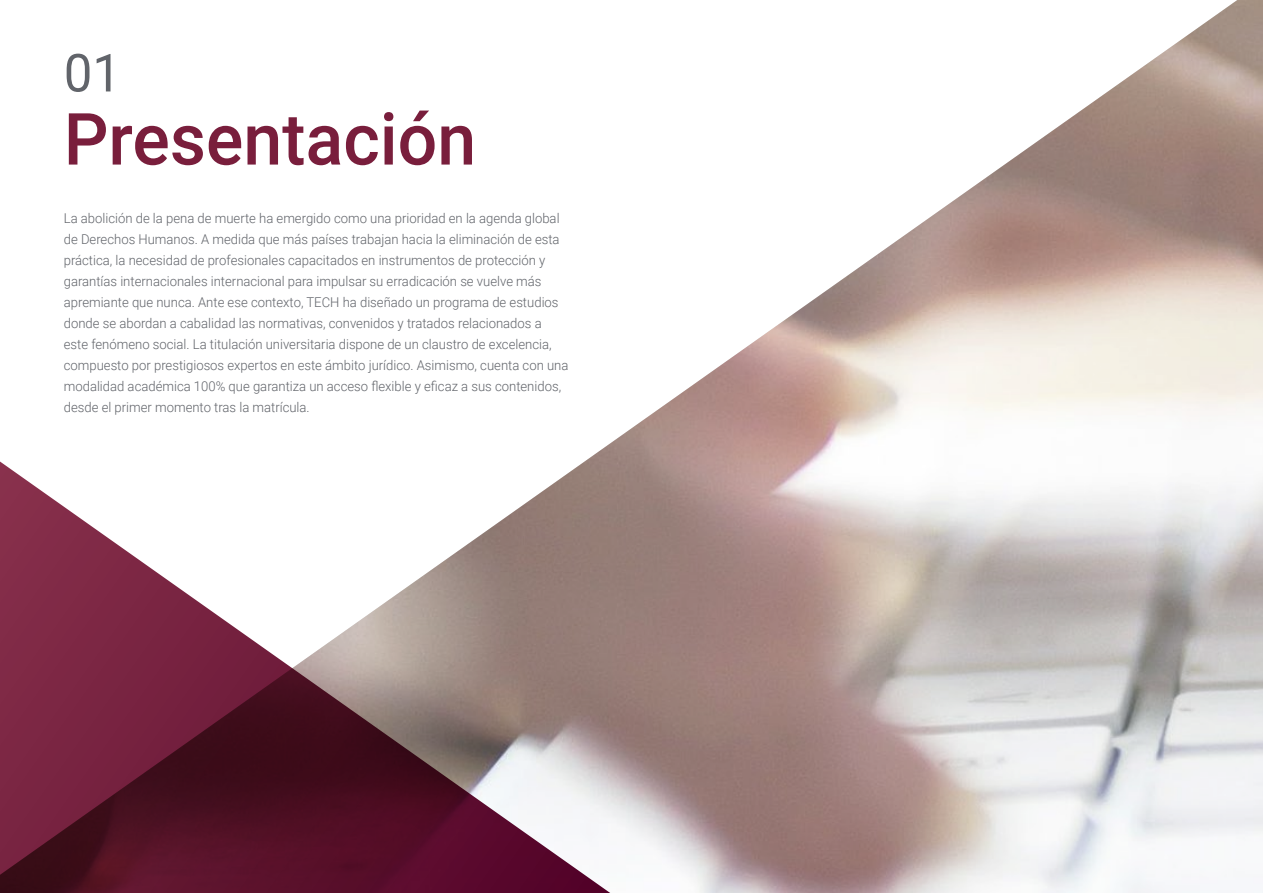
<style>
.page{position:relative;width:1263px;height:893px;background:#fff}
.page>*{position:absolute;margin:0;border:0;box-sizing:border-box;transform-origin:0 0}
.t1{font:500 72px "Roboto";color:#791e3c}
.t2{font:52.5px "Roboto";color:#61646a}
.t3{font:300 13.5px/21px "Roboto";color:#61646a}
</style>
<div class="page">
<img style="left:606px;top:0;width:657px;height:893px">
<svg style="left:0;top:446px;width:640px;height:447px"></svg>
<h2 class="t2" style="left:64px;top:36px;width:59px">01</h2>
<h1 class="t1" style="left:64px;top:89px;width:414px">Presentación</h1>
<p class="t3" style="left:64px;top:207px;width:506px">La abolición de la pena de muerte ha emergido como una prioridad en la agenda global de Derechos Humanos. A medida que más países trabajan hacia la eliminación de esta práctica, la necesidad de profesionales capacitados en instrumentos de protección y garantías internacionales internacional para impulsar su erradicación se vuelve más apremiante que nunca. Ante ese contexto, TECH ha diseñado un programa de estudios donde se abordan a cabalidad las normativas, convenidos y tratados relacionados a este fenómeno social. La titulación universitaria dispone de un claustro de excelencia, compuesto por prestigiosos expertos en este ámbito jurídico. Asimismo, cuenta con una modalidad académica 100% que garantiza un acceso flexible y eficaz a sus contenidos, desde el primer momento tras la matrícula.</p>
</div>
